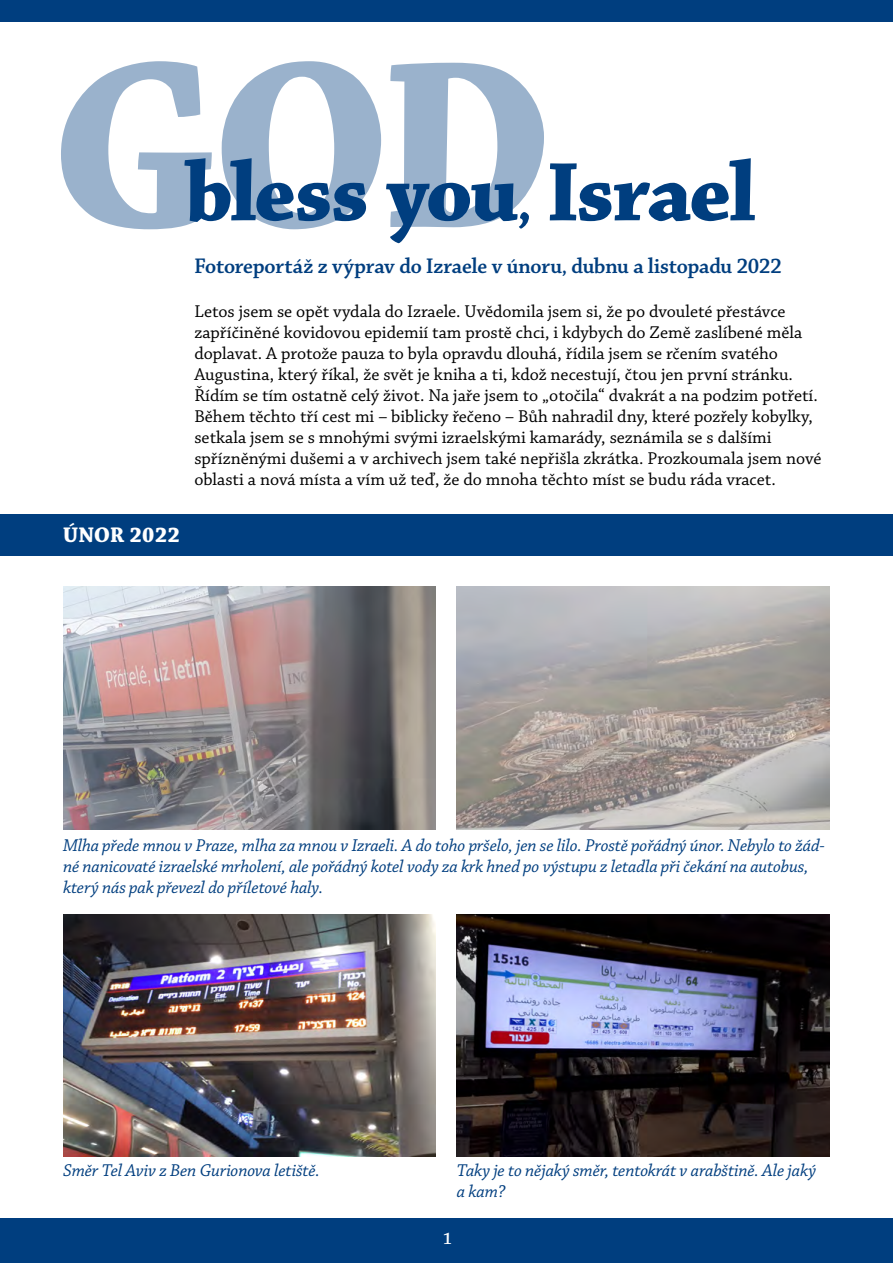
<style>
.page{position:relative;width:893px;height:1263px;background:#fff}
.page>*{position:absolute;margin:0;border:0;box-sizing:border-box;transform-origin:0 0}
.t1{font:254.7px "Chaparral Pro Bold Disp";color:#003e7f}
.t2{font:88.5px "Chaparral Pro Bold Disp";letter-spacing:-.015em;color:#003e7f}
.t3{font:22.5px "Chaparral Pro Semibold Subh";letter-spacing:-.005em;color:#003e7f}
.t4{font:22.5px "Chaparral Pro Bold Subh";letter-spacing:.02em;color:#fff}
.t5{font:18px/21px "Chaparral Pro";color:#000}
.t6{font:italic 18px/21px "Chaparral Pro";letter-spacing:-.01em;color:#003e7f}
.t7{font:18px "Chaparral Pro Semibold Disp";color:#fff}
.s1{font-size:60px}
</style>
<div class="page">
<div style="left:0;top:1218px;width:893px;height:45px;background:#003e7f"></div>
<div style="left:0;top:514px;width:893px;height:42px;background:#003e7f"></div>
<div style="left:0;top:0;width:893px;height:21px;background:#003e7f"></div>
<img style="left:63px;top:587px;width:373px;height:242px">
<img style="left:63px;top:914px;width:373px;height:243px">
<img style="left:457px;top:914px;width:373px;height:243px">
<img style="left:457px;top:587px;width:373px;height:242px">
<h1 class="t1" style="left:53px;top:7px;width:500px">GOD</h1>
<p class="t2" style="left:186px;top:144px;width:571px">bless you<span class="s1">,</span> Israel</p>
<p class="t3" style="left:194px;top:254px;width:589px">Fotoreportáž z výprav do Izraele v únoru, dubnu a listopadu 2022</p>
<p class="t5" style="left:194px;top:301px;width:629px">Letos jsem se opět vydala do Izraele. Uvědomila jsem si, že po dvouleté přestávce zapříčiněné kovidovou epidemií tam prostě chci, i kdybych do Země zaslíbené měla doplavat. A protože pauza to byla opravdu dlouhá, řídila jsem se rčením svatého Augustina, který říkal, že svět je kniha a ti, kdož necestují, čtou jen první stránku.<br>Řídím se tím ostatně celý život. Na jaře jsem to „otočila“ dvakrát a na podzim potřetí.<br>Během těchto tří cest mi – biblicky řečeno – Bůh nahradil dny, které pozřely kobylky, setkala jsem se s mnohými svými izraelskými kamarády, seznámila se s dalšími spřízněnými dušemi a v archivech jsem také nepřišla zkrátka. Prozkoumala jsem nové oblasti a nová místa a vím už teď, že do mnoha těchto míst se budu ráda vracet.</p>
<p class="t4" style="left:63px;top:522px;width:119px">ÚNOR 2022</p>
<p class="t6" style="left:63px;top:836px;width:763px">Mlha přede mnou v Praze, mlha za mnou v Izraeli. A do toho pršelo, jen se lilo. Prostě pořádný únor. Nebylo to žád&shy;né nanicovaté izraelské mrholení, ale pořádný kotel vody za krk hned po výstupu z letadla při čekání na autobus, který nás pak převezl do příletové haly.</p>
<p class="t6" style="left:63px;top:1161px;width:258px">Směr Tel Aviv z Ben Gurionova letiště.</p>
<p class="t6" style="left:457px;top:1161px;width:361px">Taky je to nějaký směr, tentokrát v arabštině. Ale jaký a kam?</p>
<p class="t7" style="left:443px;top:1229px;width:10px">1</p>
</div>
